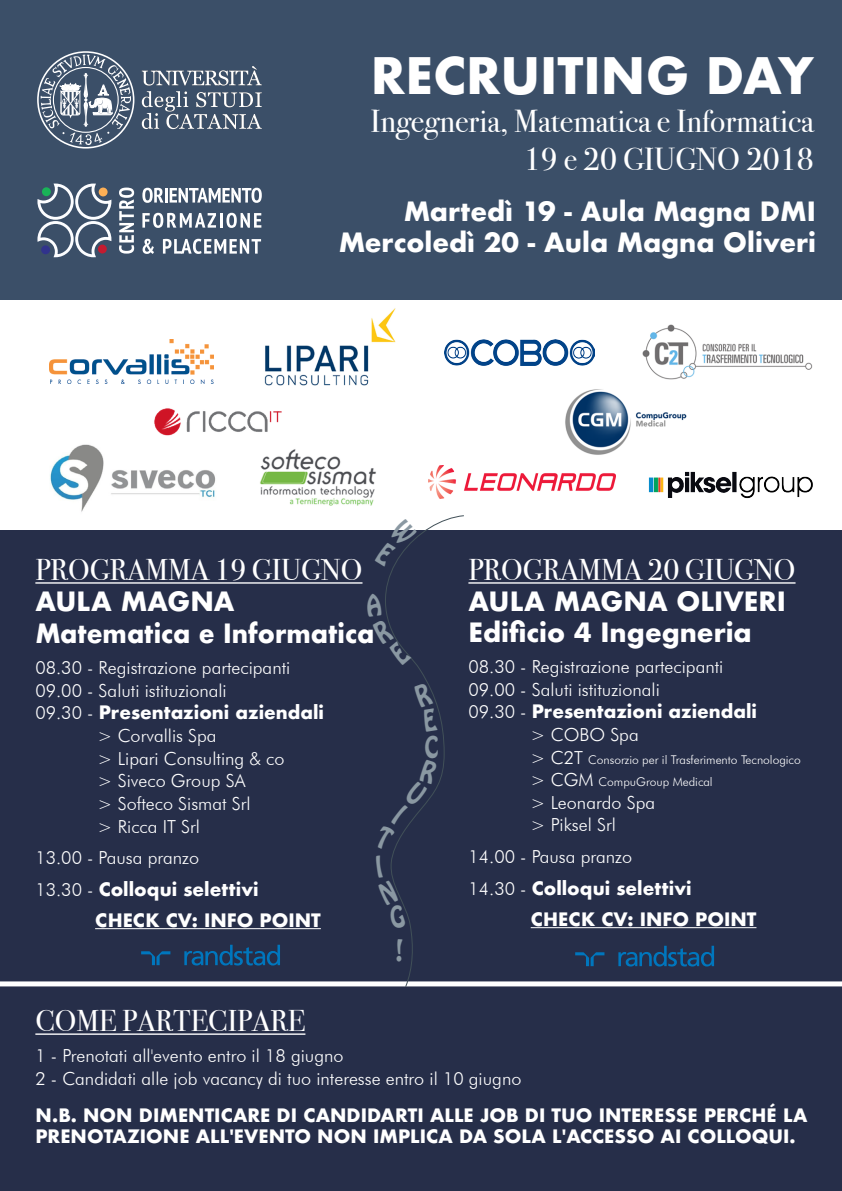
<style>
.page{position:relative;width:842px;height:1191px;background:#fff}
.page>*{position:absolute;margin:0;border:0;box-sizing:border-box;transform-origin:0 0}
.t1{font:700 48.9px "Futura";color:#fff}
.t2{font:31.8px/38.1px "Bodoni Svty Two ITCTT";color:#fff;text-align:right}
.t3{font:30px "Bodoni Svty Two ITCTT";color:#fff}
.t4{font:26.4px "Hobo Std";color:#8a98a2;scale:.81 1}
.t5{font:700 25.9px/31px "Futura";color:#fff}
.t6{font:300 18px/22.6px "Futura BT";color:#fff}
.t7{font:700 18px/31.6px "Futura";color:#fff}
.t8{font:300 12px/22.6px "Futura BT";color:#fff}
.s1{font-family:"Futura BT";font-weight:300}
.s2{font-size:18px}
</style>
<div class="page">
<img style="left:264px;top:308px;width:132px;height:78px">
<img style="left:23px;top:444px;width:219px;height:87px">
<img style="left:260px;top:449px;width:116px;height:57px">
<img style="left:49px;top:339px;width:164px;height:44px">
<div style="left:0;top:0;width:842px;height:300px;background:#3b4f68"></div>
<div style="left:0;top:531px;width:842px;height:660px;background:#262e49"></div>
<div style="left:0;top:981px;width:842px;height:5px;background:#fff"></div>
<svg style="left:364px;top:515px;width:101px;height:472px"></svg>
<svg style="left:142px;top:66px;width:120px;height:63px"></svg>
<div style="left:37px;top:51px;width:97px;height:98px;border:2px solid #fff;border-radius:50%"></div>
<svg style="left:41px;top:55px;width:90px;height:90px"></svg>
<svg style="left:142px;top:188px;width:22px;height:15px"></svg>
<hr style="left:165px;top:188px;width:3px;height:14px;background:#fff">
<svg style="left:170px;top:188px;width:92px;height:15px"></svg>
<svg style="left:119px;top:187px;width:15px;height:67px"></svg>
<svg style="left:142px;top:213px;width:119px;height:15px"></svg>
<svg style="left:143px;top:239px;width:11px;height:15px"></svg>
<svg style="left:163px;top:239px;width:98px;height:15px"></svg>
<svg style="left:37px;top:183px;width:74px;height:74px"></svg>
<hr style="left:35px;top:582px;width:327px;height:1px;background:#fff">
<hr style="left:95px;top:928px;width:226px;height:1px;background:#fff">
<hr style="left:468px;top:582px;width:327px;height:1px;background:#fff">
<hr style="left:531px;top:927px;width:225px;height:1px;background:#fff">
<hr style="left:35px;top:1033px;width:270px;height:1px;background:#fff">
<img style="left:565px;top:389px;width:121px;height:66px">
<img style="left:429px;top:466px;width:187px;height:33px">
<img style="left:445px;top:339px;width:149px;height:26px">
<img style="left:642px;top:324px;width:171px;height:56px">
<img style="left:154px;top:408px;width:128px;height:28px">
<svg style="left:141px;top:951px;width:29px;height:14px"></svg>
<svg style="left:184px;top:944px;width:96px;height:21px"></svg>
<svg style="left:575px;top:952px;width:29px;height:14px"></svg>
<svg style="left:618px;top:945px;width:96px;height:21px"></svg>
<img style="left:632px;top:434px;width:196px;height:97px">
<svg style="left:374px;top:518px;width:44px;height:48px"></svg>
<svg style="left:365px;top:592px;width:46px;height:73px"></svg>
<svg style="left:413px;top:682px;width:24px;height:50px"></svg>
<svg style="left:373px;top:759px;width:65px;height:170px"></svg>
<svg style="left:397px;top:938px;width:6px;height:23px"></svg>
<h1 class="t1" style="left:371px;top:40px;width:444px">RECRUITING DAY</h1>
<h2 class="t2" style="left:371px;top:99px;width:445px">Ingegneria, Matematica e Informatica<br>19 e 20 GIUGNO 2018</h2>
<h3 class="t5" style="left:339px;top:195px;width:479px;text-align:right">Martedì 19 - Aula Magna DMI<br>Mercoledì 20 - Aula Magna Oliveri</h3>
<h3 class="t3" style="left:35px;top:545px;width:329px">PROGRAMMA 19 GIUGNO</h3>
<h3 class="t5" style="left:35px;top:585px;width:340px;line-height:32px">AULA MAGNA<br>Matematica e Informatica</h3>
<p class="t6" style="left:35px;top:656px;width:256px">08.30 - Registrazione partecipanti<br>09.00 - Saluti istituzionali</p>
<p class="t7" style="left:35px;top:697px;width:290px"><span class="s1">09.30 -</span> Presentazioni aziendali</p>
<p class="t6" style="left:98px;top:724px;width:188px">&gt; Corvallis Spa<br>&gt; Lipari Consulting &amp; co &gt; Siveco Group SA<br>&gt; Softeco Sismat Srl<br>&gt; Ricca IT Srl</p>
<p class="t6" style="left:35px;top:846px;width:165px">13.00 - Pausa pranzo</p>
<p class="t7" style="left:95px;top:873px;width:227px;text-indent:-60px"><span class="s1">13.30 -</span> Colloqui selettivi<br>CHECK CV: INFO POINT</p>
<h3 class="t4" style="left:425px;top:728px;width:18px">C</h3>
<h3 class="t3" style="left:468px;top:545px;width:329px">PROGRAMMA 20 GIUGNO</h3>
<h3 class="t5" style="left:468px;top:585px;width:319px">AULA MAGNA OLIVERI<br>Edificio 4 Ingegneria</h3>
<p class="t6" style="left:468px;top:655px;width:256px">08.30 - Registrazione partecipanti<br>09.00 - Saluti istituzionali</p>
<p class="t7" style="left:468px;top:696px;width:290px"><span class="s1">09.30 -</span> Presentazioni aziendali</p>
<p class="t6" style="left:531px;top:723px;width:110px">&gt; COBO Spa</p>
<p class="t8" style="left:531px;top:748px;width:272px"><span class="s2">&gt; C2T</span> Consorzio per il Trasferimento Tecnologico <span class="s2">&gt; CGM</span> CompuGroup Medical</p>
<p class="t6" style="left:531px;top:791px;width:126px">&gt; Leonardo Spa &gt; Piksel Srl</p>
<p class="t6" style="left:468px;top:845px;width:165px">14.00 - Pausa pranzo</p>
<p class="t7" style="left:531px;top:872px;width:227px;text-indent:-62px"><span class="s1">14.30 -</span> Colloqui selettivi<br>CHECK CV: INFO POINT</p>
<h3 class="t3" style="left:35px;top:996px;width:272px">COME PARTECIPARE</h3>
<p class="t6" style="left:35px;top:1044px;width:488px">1 - Prenotati all'evento entro il 18 giugno<br>2 - Candidati alle job vacancy di tuo interesse entro il 10 giugno</p>
<p class="t7" style="left:35px;top:1104px;width:774px;line-height:21.6px">N.B. NON DIMENTICARE DI CANDIDARTI ALLE JOB DI TUO INTERESSE PERCHÉ LA<br>PRENOTAZIONE ALL'EVENTO NON IMPLICA DA SOLA L'ACCESSO AI COLLOQUI.</p>
</div>
